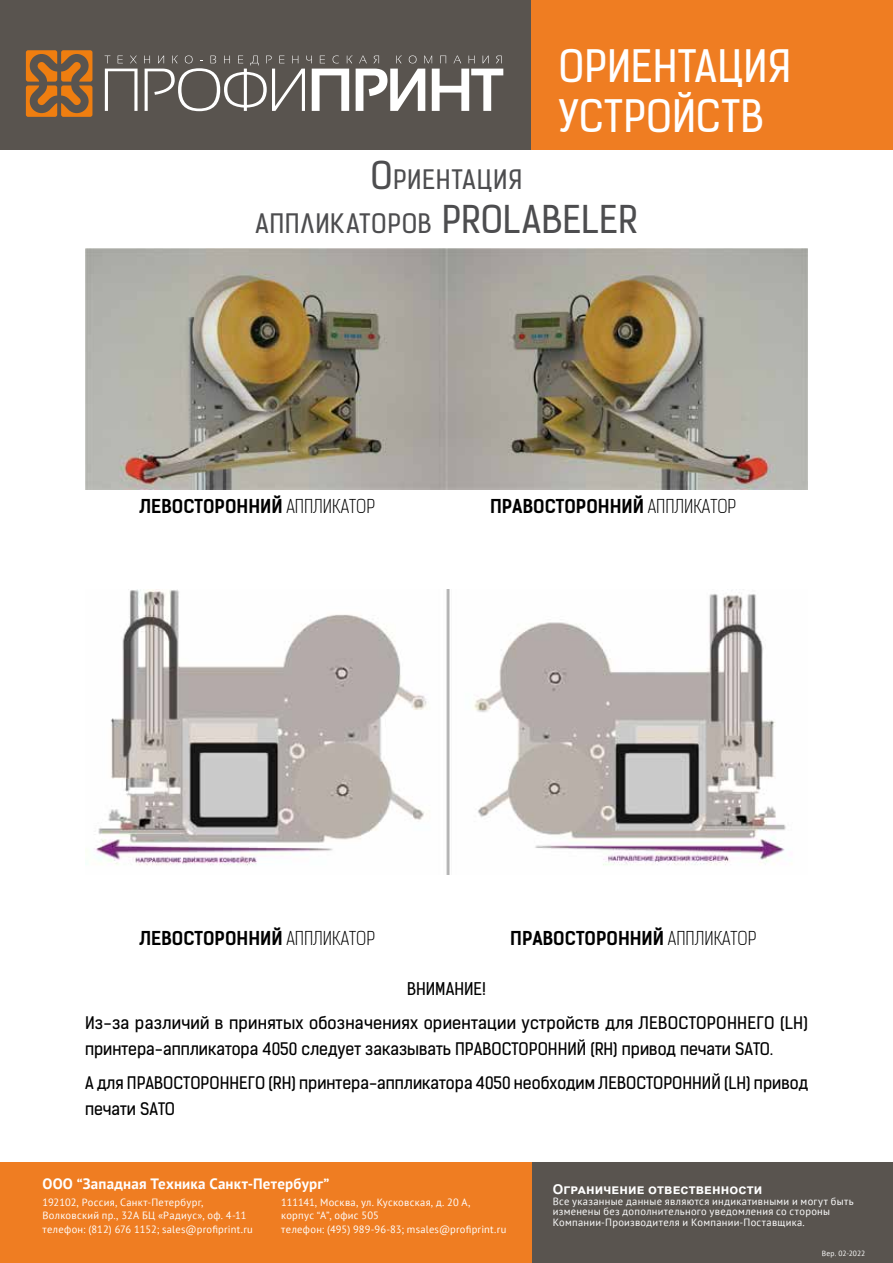
<style>
.page{position:relative;width:893px;height:1263px;background:#fff}
.page>*{position:absolute;margin:0;border:0;box-sizing:border-box;transform-origin:0 0}
.t1{font:42px/50.4px "Kelson Sans BG";color:#fff}
.t2{font:25.2px/43.2px "Kelson Sans BG";letter-spacing:.03em;color:#4d4d4f;text-align:center}
.t3{font:700 18px "Kelson Sans RU";color:#000}
.t4{font:16.5px/25.5px "Kelson Sans RU";color:#000}
.t5{font:16.5px "Kelson Sans BG";color:#000}
.t6{font:700 15px "PT Sans";letter-spacing:.01em;color:#fff}
.t7{font:700 13.5px "Arial";letter-spacing:.01em;color:#fff}
.t8{font:10.5px/13.5px "PT Sans";letter-spacing:.025em;color:#fff}
.t9{font:7.5px "PT Sans";letter-spacing:.01em;color:#fff}
.s1{font-size:36px}
.s2{font-weight:300}
</style>
<div class="page">
<div style="left:510px;top:1162px;width:383px;height:101px;background:#59544f"></div>
<div style="left:0;top:0;width:531px;height:150px;background:#59544f"></div>
<div style="left:0;top:1162px;width:531px;height:101px;background:#ef7d22"></div>
<div style="left:531px;top:0;width:362px;height:150px;background:#ef7d22"></div>
<svg style="left:105px;top:69px;width:33px;height:42px"></svg>
<svg style="left:118px;top:56px;width:5px;height:7px"></svg>
<svg style="left:130px;top:56px;width:7px;height:7px"></svg>
<svg style="left:144px;top:56px;width:359px;height:55px"></svg>
<svg style="left:26px;top:50px;width:66px;height:67px"></svg>
<img style="left:85px;top:248px;width:723px;height:241px">
<img style="left:85px;top:589px;width:701px;height:286px">
<h1 class="t1" style="left:559px;top:41px;width:234px">ОРИЕНТАЦИЯ<br>УСТРОЙСТВ</h1>
<h2 class="t2" style="left:255px;top:158px;width:384px"><span class="s1">О</span>риентация<br>аппликаторов <span class="s1">PROLABELER</span></h2>
<h3 class="t3" style="left:139px;top:495px;width:237px">ЛЕВОСТОРОННИЙ <span class="s2">АППЛИКАТОР</span></h3>
<h3 class="t3" style="left:490px;top:495px;width:248px">ПРАВОСТОРОННИЙ <span class="s2">АППЛИКАТОР</span></h3>
<h3 class="t3" style="left:139px;top:927px;width:237px">ЛЕВОСТОРОННИЙ <span class="s2">АППЛИКАТОР</span></h3>
<h3 class="t3" style="left:510px;top:927px;width:248px">ПРАВОСТОРОННИЙ <span class="s2">АППЛИКАТОР</span></h3>
<h3 class="t5" style="left:407px;top:978px;width:80px">ВНИМАНИЕ!</h3>
<h3 class="t4" style="left:85px;top:1010px;width:724px">Из-за различий в принятых обозначениях ориентации устройств для ЛЕВОСТОРОННЕГО (LH) принтера-аппликатора 4050 следует заказывать ПРАВОСТОРОННИЙ (RH) привод печати SATO.</h3>
<h3 class="t4" style="left:85px;top:1070px;width:724px">А для ПРАВОСТОРОННЕГО (RH) принтера-аппликатора 4050 необходим ЛЕВОСТОРОННИЙ (LH) привод печати SATO</h3>
<h3 class="t6" style="left:43px;top:1174px;width:288px">ООО “Западная Техника Санкт-Петербург”</h3>
<p class="t8" style="left:43px;top:1195px;width:212px">192102, Россия, Санкт-Петербург,<br>Волковский пр., 32А БЦ «Радиус», оф. 4-11 телефон: (812) 676 1152; sales@profiprint.ru</p>
<p class="t8" style="left:281px;top:1195px;width:227px">111141, Москва, ул. Кусковская, д. 20 А,<br>корпус “А”, офис 505<br>телефон: (495) 989-96-83; msales@profiprint.ru</p>
<p class="t7" style="left:553px;top:1180px;width:211px">Ограничение отвественности</p>
<p class="t8" style="left:553px;top:1195px;width:302px;line-height:10.5px">Все указанные данные являются индикативными и могут быть изменены без дополнительного уведомления со стороны<br>Компании-Производителя и Компании-Поставщика.</p>
<p class="t9" style="left:822px;top:1249px;width:45px">Вер. 02-2022</p>
</div>
